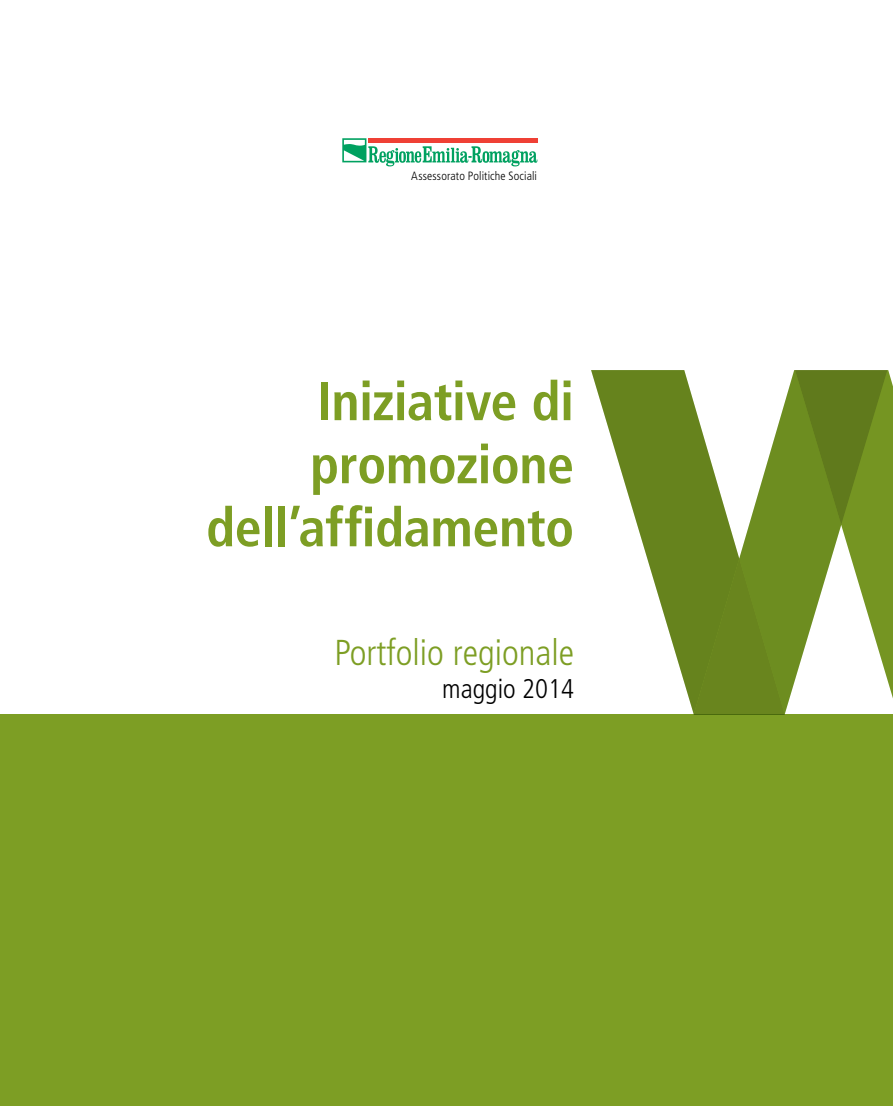
<style>
.page{position:relative;width:893px;height:1106px;background:#fff}
.page>*{position:absolute;margin:0;border:0;box-sizing:border-box;transform-origin:0 0}
.t1{font:700 condensed 54px/63px "Frutiger LT Std";letter-spacing:-.01em;color:#7d9e24;text-align:right}
.t2{font:300 condensed 36px "Frutiger LT Std";color:#7d9e24}
.t3{font:300 condensed 27px "Frutiger LT Std";color:#000}
.t4{font:300 condensed 12px "Frutiger LT Std";letter-spacing:.01em;color:#000}
</style>
<div class="page">
<div style="left:0;top:714px;width:893px;height:392px;background:#7d9e24"></div>
<svg style="left:591px;top:370px;width:302px;height:344px"></svg>
<svg style="left:342px;top:138px;width:195px;height:28px"></svg>
<p class="t4" style="left:411px;top:169px;width:127px">Assessorato Politiche Sociali</p>
<p class="t1" style="left:206px;top:370px;width:370px">Iniziative di promozione dell’affidamento</p>
<p class="t2" style="left:335px;top:632px;width:241px">Portfolio regionale</p>
<p class="t3" style="left:442px;top:673px;width:133px">maggio 2014</p>
</div>
